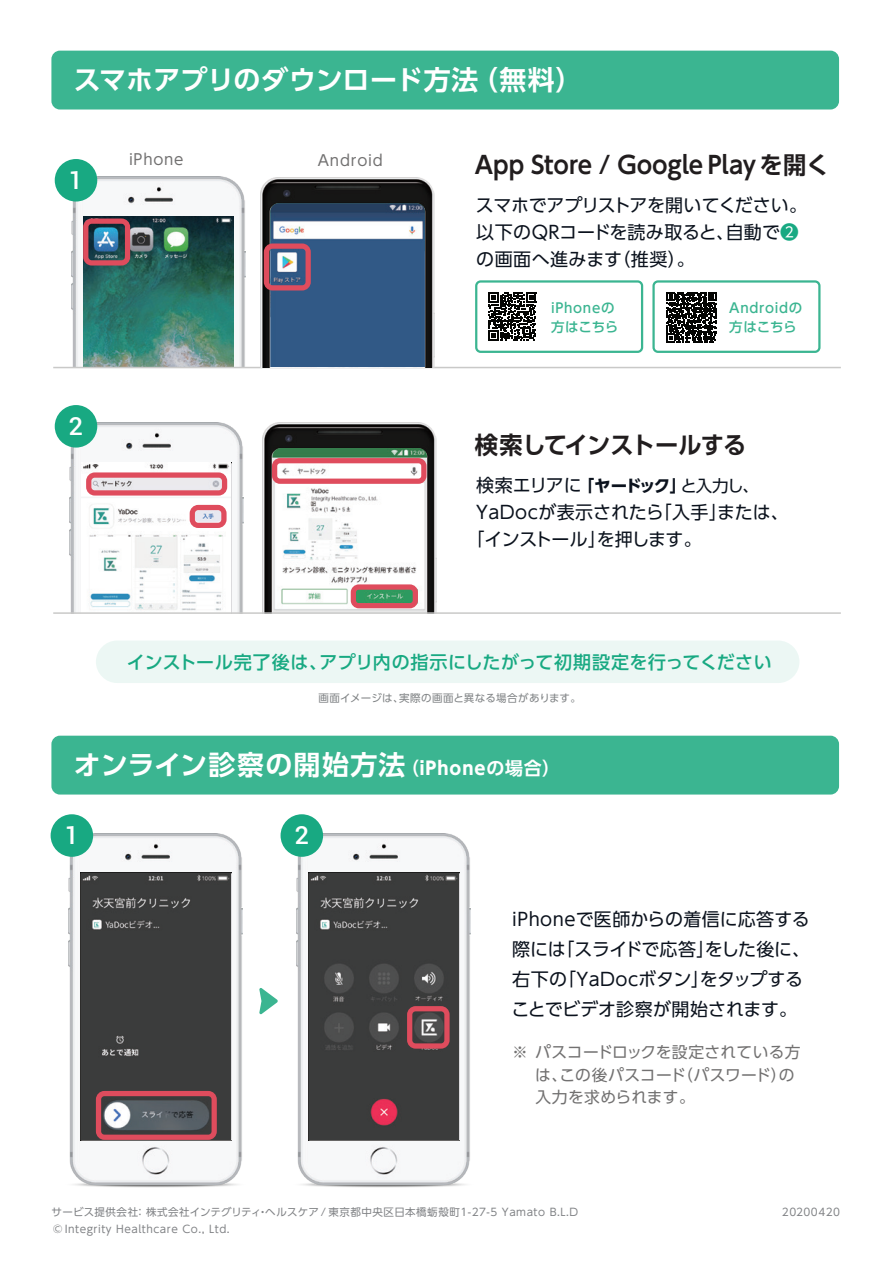
<style>
.page{position:relative;width:893px;height:1263px;background:#fff}
.page>*{position:absolute;margin:0;border:0;box-sizing:border-box;transform-origin:0 0}
.t1{font:700 27px "UD Shin Go Pr 6 De";letter-spacing:.04em;color:#fff}
.t2{font:700 27px "UD Shin Go Pr 6 De";letter-spacing:.015em;color:#fff}
.t3{font:500 25.05px "Roboto";color:#fff}
.t4{font:700 24px "UD Shin Go Pr 6 De";letter-spacing:-.01em;color:#211d1e}
.t5{font:700 24px "UD Shin Go Pr 6 De";letter-spacing:-.035em;color:#211d1e}
.t6{font:18px/27px "UD Shin Go Pr 6";color:#0b121d}
.t7{font:500 18px "UD Shin Go Pro";letter-spacing:.025em;color:#18a982}
.t8{font:700 16.5px "UD Shin Go Pr 6";letter-spacing:-.125em;color:#0b121d}
.t9{font:15.75px/22.5px "UD Shin Go Pr 6";letter-spacing:.015em;color:#727171}
.t10{font:15px "UD Shin Go Pr 6";letter-spacing:.05em;color:#727171}
.t11{font:500 13.5px/19.5px "UD Shin Go Pr 6";letter-spacing:.05em;color:#3bb591}
.t12{font:10.5px "UD Shin Go Pro";letter-spacing:.05em;color:#818386}
.t13{font:10.5px "UD Shin Go Pro";letter-spacing:.02em;color:#808385}
.s1{font-size:18.6px;color:#18a982}
.s2{font-weight:400;font-size:18px}
.s3{font-weight:400}
.s4{font-size:18px}
.s5{font-family:"UD Shin Go Pr 6";font-size:18px}
</style>
<div class="page">
<div style="left:51px;top:51px;width:788px;height:59px;background:#3bb591;border-radius:9px"></div>
<div style="left:51px;top:736px;width:788px;height:58px;background:#3bb591;border-radius:9px"></div>
<div style="left:475px;top:280px;width:168px;height:73px;border:2px solid #3bb591;border-radius:4px"></div>
<img style="left:263px;top:422px;width:174px;height:190px">
<img style="left:272px;top:448px;width:155px;height:164px">
<svg style="left:351px;top:584px;width:67px;height:24px;background:#917a67"></svg>
<svg style="left:272px;top:458px;width:154px;height:26px"></svg>
<img style="left:70px;top:423px;width:173px;height:189px">
<img style="left:82px;top:463px;width:149px;height:149px">
<svg style="left:190px;top:505px;width:37px;height:23px"></svg>
<svg style="left:86px;top:472px;width:141px;height:24px;background:#e39fa8"></svg>
<img style="left:72px;top:177px;width:174px;height:190px">
<img style="left:84px;top:217px;width:149px;height:150px">
<svg style="left:83px;top:218px;width:47px;height:47px;background:#6f5a6f"></svg>
<hr style="left:53px;top:367px;width:788px;height:1px;background:#c9c9c8">
<hr style="left:53px;top:612px;width:788px;height:2px;background:#c9c9c8">
<div style="left:96px;top:640px;width:703px;height:43px;background:#ecf7f4;border-radius:21px"></div>
<div style="left:55px;top:159px;width:42px;height:43px;background:#18a982;border-radius:50%"></div>
<div style="left:55px;top:405px;width:42px;height:43px;background:#18a982;border-radius:50%"></div>
<img style="left:73px;top:1184px;width:165px;height:3px">
<img style="left:69px;top:833px;width:174px;height:351px">
<img style="left:301px;top:1184px;width:165px;height:3px">
<img style="left:297px;top:833px;width:174px;height:351px">
<div style="left:81px;top:873px;width:149px;height:267px;background:#3b3c3c"></div>
<img style="left:309px;top:873px;width:149px;height:267px">
<svg style="left:259px;top:988px;width:19px;height:27px"></svg>
<div style="left:51px;top:814px;width:42px;height:43px;background:#18a982;border-radius:50%"></div>
<div style="left:281px;top:814px;width:42px;height:43px;background:#18a982;border-radius:50%"></div>
<svg style="left:96px;top:1091px;width:121px;height:49px;background:#835f66"></svg>
<svg style="left:407px;top:1006px;width:43px;height:43px;background:#8e545b"></svg>
<img style="left:261px;top:178px;width:174px;height:189px">
<img style="left:270px;top:203px;width:155px;height:164px">
<svg style="left:264px;top:243px;width:47px;height:47px;background:#906d85"></svg>
<div style="left:652px;top:280px;width:168px;height:73px;border:2px solid #3bb591;border-radius:4px"></div>
<svg style="left:667px;top:292px;width:49px;height:50px"></svg>
<svg style="left:488px;top:293px;width:48px;height:48px"></svg>
<h1 class="t2" style="left:74px;top:58px;width:510px">スマホアプリのダウンロード方法（無料）</h1>
<h2 class="t3" style="left:69px;top:162px;width:16px">1</h2>
<h2 class="t3" style="left:69px;top:408px;width:16px">2</h2>
<p class="t10" style="left:129px;top:147px;width:56px">iPhone</p>
<p class="t10" style="left:318px;top:148px;width:66px">Android</p>
<h3 class="t4" style="left:475px;top:146px;width:356px">App Store / Google Playを開く</h3>
<p class="t6" style="left:476px;top:191px;width:333px">スマホでアプリストアを開いてください。以下のQRコードを読み取ると、自動で<span class="s1">❷</span>の画面へ進みます（推奨）。</p>
<p class="t11" style="left:551px;top:298px;width:69px">iPhoneの方はこちら</p>
<p class="t11" style="left:729px;top:298px;width:75px">Androidの方はこちら</p>
<h3 class="t5" style="left:475px;top:426px;width:273px">検索してインストールする</h3>
<p class="t8" style="left:476px;top:472px;width:284px"><span class="s2">検索エリアに</span>「ヤードック」<span class="s3">と入力し、</span></p>
<p class="t6" style="left:467px;top:498px;width:324px;text-indent:10px">YaDocが表示されたら「入手」または、「インストール」を押します。</p>
<p class="t7" style="left:127px;top:648px;width:646px">インストール完了後は、アプリ内の指示にしたがって初期設定を行ってください</p>
<p class="t13" style="left:318px;top:690px;width:264px">画面イメージは、実際の画面と異なる場合があります。</p>
<h1 class="t1" style="left:74px;top:743px;width:488px">オンライン診察の開始方法<span class="s4">（</span><span class="s5">iPhone</span><span class="s4">の場合）</span></h1>
<h2 class="t3" style="left:65px;top:817px;width:16px">1</h2>
<h2 class="t3" style="left:295px;top:817px;width:16px">2</h2>
<p class="t6" style="left:511px;top:903px;width:300px;line-height:30px">iPhoneで医師からの着信に応答する際には「スライドで応答」をした後に、右下の「YaDocボタン」をタップすることでビデオ診察が開始されます。</p>
<p class="t9" style="left:535px;top:1041px;width:267px">パスコードロックを設定されている方は、この後パスコード（パスワード）の入力を求められます。</p>
<p class="t9" style="left:512px;top:1041px;width:17px">※</p>
<p class="t12" style="left:51px;top:1203px;width:528px">サービス提供会社： 株式会社インテグリティ・ヘルスケア/ 東京都中央区日本橋蛎殻町1-27-5 Yamato B.L.D</p>
<p class="t12" style="left:782px;top:1203px;width:60px">20200420</p>
<p class="t12" style="left:53px;top:1220px;width:178px">© Integrity Healthcare Co., Ltd.</p>
</div>
